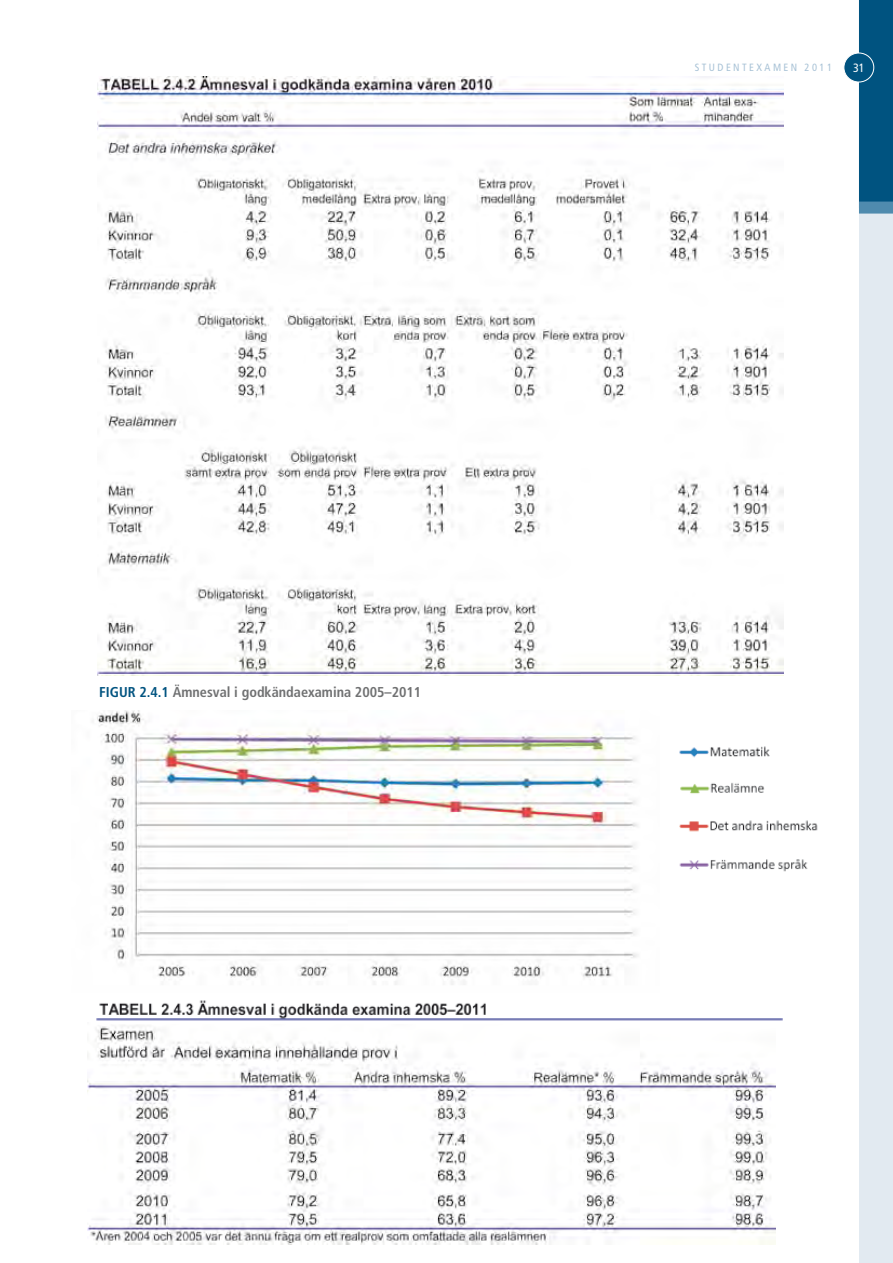
<style>
.page{position:relative;width:893px;height:1263px;background:#fff}
.page>*{position:absolute;margin:0;border:0;box-sizing:border-box;transform-origin:0 0}
.t1{font:700 condensed 14.25px "Frutiger";color:#707172}
.t2{font:condensed 12px "Frutiger";color:#fff}
.t3{font:condensed 10.5px "Frutiger";letter-spacing:.23em;color:#a8c2d6}
.s1{color:#005380}
</style>
<div class="page">
<div style="left:859px;top:0;width:34px;height:1263px;background:#e2eaf1"></div>
<div style="left:859px;top:0;width:34px;height:202px;background:#005380"></div>
<div style="left:859px;top:202px;width:34px;height:12px;background:#4f8bae"></div>
<div style="left:844px;top:53px;width:30px;height:29px;background:#005380;border-radius:50%"></div>
<div style="left:843px;top:53px;width:31px;height:29px;border:1px solid #fff;border-radius:50%"></div>
<img style="left:98px;top:77px;width:686px;height:599px">
<img style="left:92px;top:710px;width:546px;height:275px">
<img style="left:679px;top:746px;width:91px;height:12px">
<img style="left:680px;top:783px;width:85px;height:11px">
<img style="left:679px;top:820px;width:139px;height:12px">
<img style="left:679px;top:859px;width:129px;height:13px">
<img style="left:87px;top:1025px;width:688px;height:220px">
<img style="left:96px;top:1000px;width:687px;height:21px">
<p class="t1" style="left:99px;top:684px;width:324px"><span class="s1">FIGUR 2.4.1</span> Ämnesval i godkändaexamina 2005–2011</p>
<p class="t3" style="left:695px;top:61px;width:139px">STUDENTEXAMEN 2011</p>
<p class="t2" style="left:853px;top:60px;width:13px">31</p>
</div>
